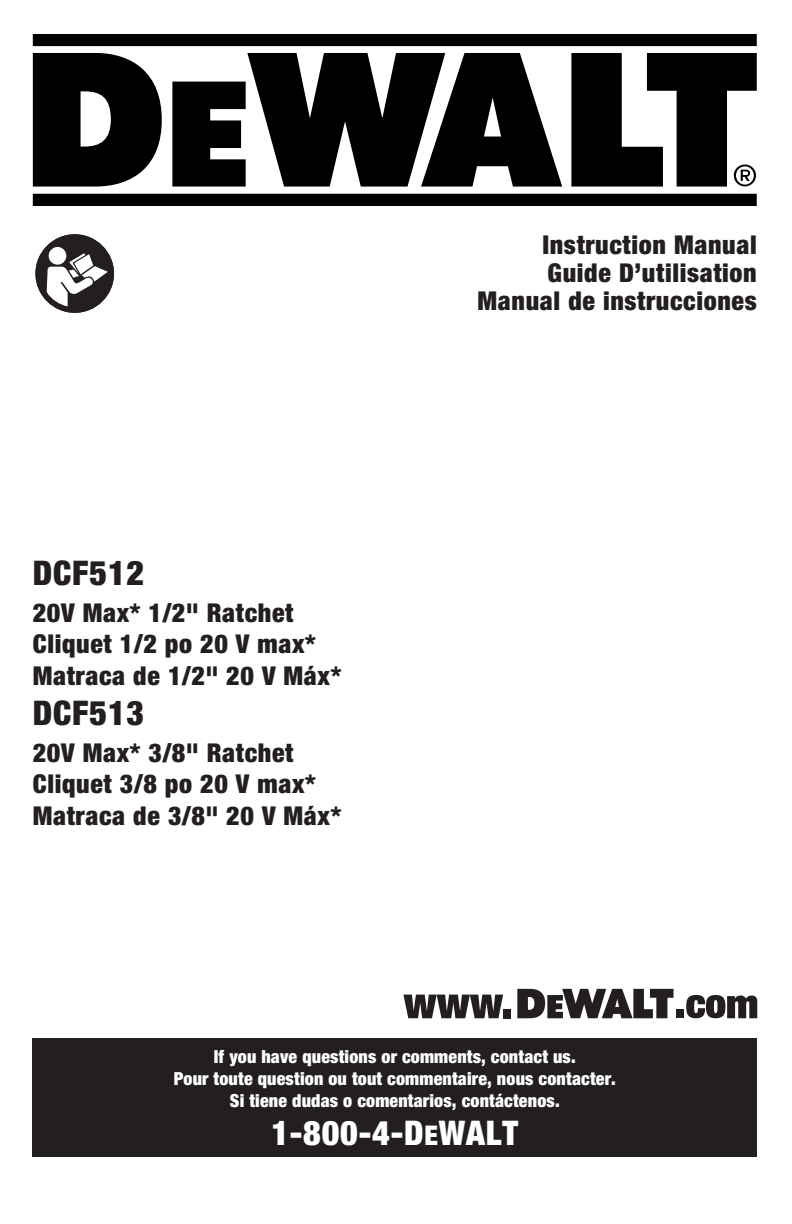
<style>
.page{position:relative;width:792px;height:1224px;background:#fff}
.page>*{position:absolute;margin:0;border:0;box-sizing:border-box;transform-origin:0 0}
.t1{font:900 condensed 34px "Helvetica Neue LT Std";color:#fff}
.t2{font:900 condensed 34px "Helvetica Neue LT Std";letter-spacing:.025em;color:#231f20}
.t3{font:900 condensed 26px/31.2px "Helvetica Neue LT Std";letter-spacing:.025em;color:#231f20}
.t4{font:900 condensed 18px/21.6px "Helvetica Neue LT Std";letter-spacing:.01em;color:#fff;text-align:center}
.s1{font-family:"Helvetica Neue LT Std Blk Cn SC800";font-weight:400;font-stretch:normal}
.s2{font-family:"Helvetica Neue LT Std Blk Cn SC800";font-weight:400;font-stretch:normal;font-size:27.2px}
</style>
<div class="page">
<div style="left:32px;top:1038px;width:725px;height:119px;background:#231f20"></div>
<svg style="left:403px;top:995px;width:100px;height:23px"></svg>
<div style="left:503px;top:1009px;width:8px;height:9px;background:#231f20"></div>
<div style="left:677px;top:1010px;width:7px;height:8px;background:#231f20"></div>
<svg style="left:686px;top:995px;width:71px;height:23px"></svg>
<svg style="left:517px;top:989px;width:157px;height:29px"></svg>
<svg style="left:33px;top:34px;width:724px;height:172px;fill:#000"></svg>
<svg style="left:35px;top:234px;width:79px;height:79px"></svg>
<p class="t2" style="left:33px;top:552px;width:113px">DCF512</p>
<p class="t3" style="left:33px;top:597px;width:310px">20V Max* 1/2" Ratchet<br>Cliquet 1/2 po 20 V max*<br>Matraca de 1/2" 20 V Máx*</p>
<p class="t2" style="left:33px;top:692px;width:113px">DCF513</p>
<p class="t3" style="left:33px;top:737px;width:310px">20V Max* 3/8" Ratchet<br>Cliquet 3/8 po 20 V max*<br>Matraca de 3/8" 20 V Máx*</p>
<p class="t3" style="left:542px;top:231px;width:216px;line-height:28px">Instruction Manual<br>Guide D’utilisation</p>
<p class="t3" style="left:478px;top:285px;width:281px">Manual de instrucciones</p>
<p class="t4" style="left:174px;top:1046px;width:444px">If you have questions or comments, contact us.<br>Pour toute question ou tout commentaire, nous contacter.<br>Si tiene dudas o comentarios, contáctenos.</p>
<p class="t1" style="left:271px;top:1112px;width:248px">1‑800‑4-<span class="s1">D</span><span class="s2">e</span><span class="s1">WALT</span></p>
</div>
